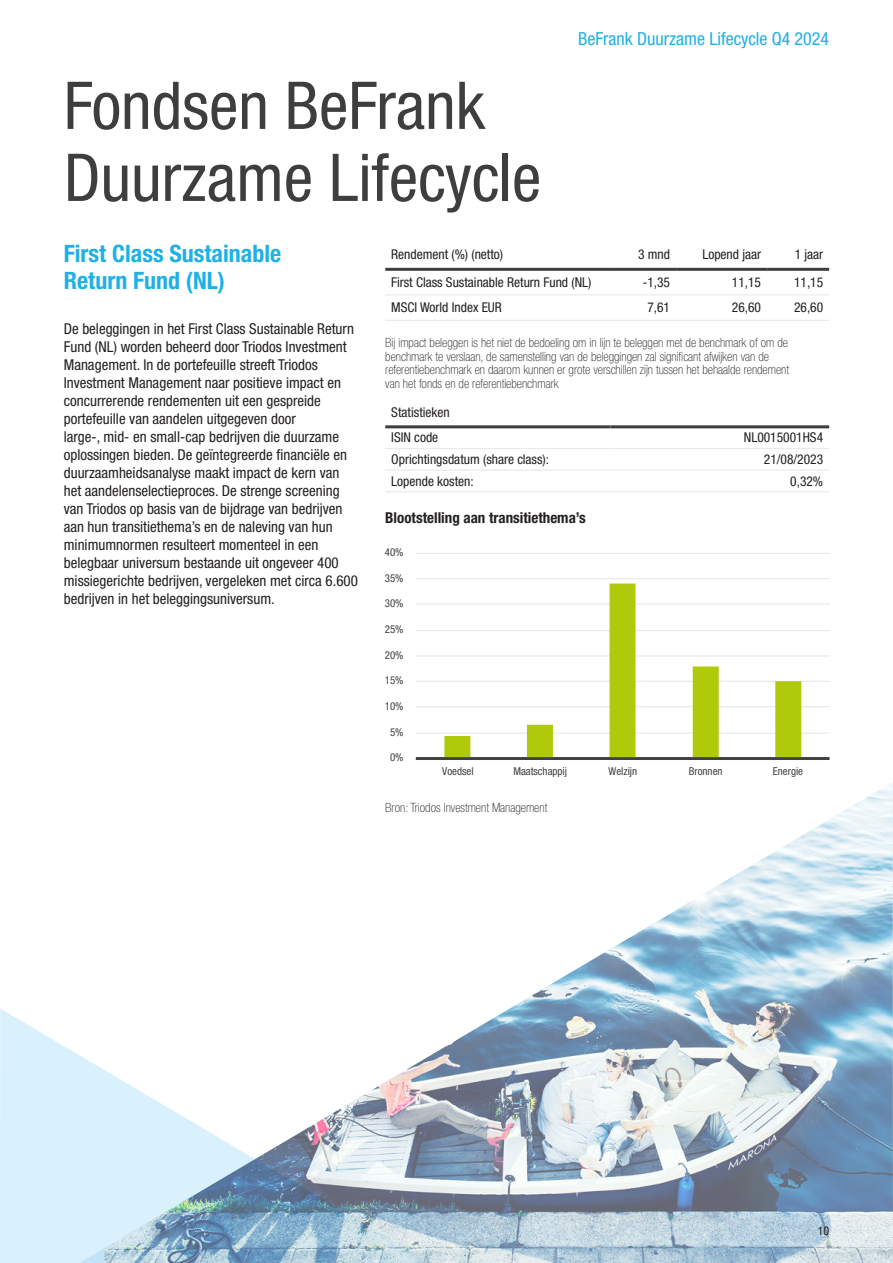
<style>
.page{position:relative;width:893px;height:1263px;background:#fff}
.page>*{position:absolute;margin:0;border:0;box-sizing:border-box;transform-origin:0 0}
.Koptekst_44_48_donkergrijs_vet{font:condensed 66px/72px "Helvetica Neue LT Std";color:#3e3e3f}
.Tabeltekst_titel_16_18_blauw{font:700 condensed 24px/27px "Helvetica Neue LT Std";color:#1fb0e6}
.t1{font:condensed 18px "Helvetica Neue LT Std";color:#1fb0e6}
.NN_A4_Bodytext_10pt{font:condensed 15px/18px "Helvetica Neue LT Std";color:#231f20}
.Platte_tekst_10_12_zwart_vet{font:700 condensed 15px "Helvetica Neue LT Std";color:#231f20}
.Tabeltekst_9_10_zwart{font:condensed 13.5px "Helvetica Neue LT Std";color:#231f20}
.Bronvermelding_8_5_9_lichtzwart{font:100 condensed 12.75px/13.5px "Helvetica Neue LT Std";color:#231f20}
.NN_A4_Pagenumber_right_8pt{font:condensed 12px "Helvetica Neue LT Std";color:#231f20}
.t2{font:condensed 10.95px "Helvetica Neue LT Std";color:#404041}
</style>
<div class="page">
<svg style="left:0;top:1008px;width:64px;height:255px;background:#dcf2fc"></svg>
<svg style="left:64px;top:1046px;width:40px;height:217px;background:#daf1fc"></svg>
<img style="left:104px;top:782px;width:789px;height:481px">
<hr style="left:385px;top:320px;width:229px;height:1px;background:#e9e9e9">
<hr style="left:614px;top:320px;width:62px;height:1px;background:#e9e9e9">
<hr style="left:676px;top:320px;width:91px;height:1px;background:#e9e9e9">
<hr style="left:767px;top:320px;width:62px;height:1px;background:#e9e9e9">
<hr style="left:385px;top:268px;width:229px;height:3px;background:#3e3e3f">
<hr style="left:614px;top:268px;width:62px;height:3px;background:#3e3e3f">
<hr style="left:676px;top:268px;width:91px;height:3px;background:#3e3e3f">
<hr style="left:767px;top:268px;width:62px;height:3px;background:#3e3e3f">
<hr style="left:385px;top:294px;width:229px;height:1px;background:#e9e9e9">
<hr style="left:614px;top:294px;width:62px;height:1px;background:#e9e9e9">
<hr style="left:676px;top:294px;width:91px;height:1px;background:#e9e9e9">
<hr style="left:767px;top:294px;width:62px;height:1px;background:#e9e9e9">
<hr style="left:385px;top:448px;width:226px;height:1px;background:#e9e9e9">
<hr style="left:611px;top:448px;width:218px;height:1px;background:#e9e9e9">
<hr style="left:385px;top:470px;width:226px;height:1px;background:#e9e9e9">
<hr style="left:611px;top:470px;width:218px;height:1px;background:#e9e9e9">
<hr style="left:385px;top:491px;width:226px;height:1px;background:#e9e9e9">
<hr style="left:611px;top:491px;width:218px;height:1px;background:#e9e9e9">
<hr style="left:385px;top:425px;width:226px;height:3px;background:#3e3e3f">
<hr style="left:611px;top:425px;width:218px;height:3px;background:#3e3e3f">
<hr style="left:416px;top:553px;width:413px;height:1px;background:#e7e7e7">
<hr style="left:416px;top:733px;width:413px;height:1px;background:#e7e7e7">
<hr style="left:416px;top:706px;width:413px;height:1px;background:#e7e7e7">
<hr style="left:416px;top:681px;width:413px;height:1px;background:#e7e7e7">
<hr style="left:416px;top:655px;width:413px;height:1px;background:#e7e7e7">
<hr style="left:416px;top:630px;width:413px;height:1px;background:#e7e7e7">
<hr style="left:416px;top:603px;width:413px;height:2px;background:#e7e7e7">
<hr style="left:416px;top:578px;width:413px;height:1px;background:#e7e7e7">
<hr style="left:416px;top:757px;width:413px;height:3px;background:#414042">
<svg style="left:444px;top:583px;width:357px;height:174px"></svg>
<p class="Koptekst_44_48_donkergrijs_vet" style="left:64px;top:69px;width:479px">Fondsen BeFrank<br>Duurzame Lifecycle</p>
<p class="t1" style="left:578px;top:28px;width:252px">BeFrank Duurzame Lifecycle Q4 2024</p>
<p class="Tabeltekst_titel_16_18_blauw" style="left:64px;top:239px;width:219px">First Class Sustainable<br>Return Fund (NL)</p>
<p class="NN_A4_Bodytext_10pt" style="left:64px;top:319px;width:296px">De beleggingen in het First Class Sustainable Return Fund (NL) worden beheerd door Triodos Investment Management. In de portefeuille streeft Triodos Investment Management naar positieve impact en concurrerende rendementen uit een gespreide portefeuille van aandelen uitgegeven door<br>large-, mid- en small-cap bedrijven die duurzame oplossingen bieden. De geïntegreerde financiële en duurzaamheidsanalyse maakt impact de kern van het aandelenselectieproces. De strenge screening van Triodos op basis van de bijdrage van bedrijven aan hun transitiethema’s en de naleving van hun minimumnormen resulteert momenteel in een belegbaar universum bestaande uit ongeveer 400 missiegerichte bedrijven, vergeleken met circa 6.600 bedrijven in het beleggingsuniversum.</p>
<p class="Tabeltekst_9_10_zwart" style="left:391px;top:247px;width:113px">Rendement (%) (netto)</p>
<p class="Tabeltekst_9_10_zwart" style="left:638px;top:247px;width:33px">3 mnd</p>
<p class="Tabeltekst_9_10_zwart" style="left:702px;top:247px;width:60px">Lopend jaar</p>
<p class="Tabeltekst_9_10_zwart" style="left:795px;top:247px;width:30px">1 jaar</p>
<p class="Tabeltekst_9_10_zwart" style="left:391px;top:274px;width:202px">First Class Sustainable Return Fund (NL)</p>
<p class="Tabeltekst_9_10_zwart" style="left:643px;top:274px;width:29px">-1,35</p>
<p class="Tabeltekst_9_10_zwart" style="left:732px;top:274px;width:31px">11,15</p>
<p class="Tabeltekst_9_10_zwart" style="left:794px;top:274px;width:31px">11,15</p>
<p class="Tabeltekst_9_10_zwart" style="left:391px;top:300px;width:112px">MSCI World Index EUR</p>
<p class="Tabeltekst_9_10_zwart" style="left:647px;top:300px;width:24px">7,61</p>
<p class="Tabeltekst_9_10_zwart" style="left:732px;top:300px;width:31px">26,60</p>
<p class="Tabeltekst_9_10_zwart" style="left:794px;top:300px;width:31px">26,60</p>
<p class="Bronvermelding_8_5_9_lichtzwart" style="left:385px;top:336px;width:405px">Bij impact beleggen is het niet de bedoeling om in lijn te beleggen met de benchmark of om de benchmark te verslaan, de samenstelling van de beleggingen zal significant afwijken van de referentiebenchmark en daarom kunnen er grote verschillen zijn tussen het behaalde rendement van het fonds en de referentiebenchmark</p>
<p class="Tabeltekst_9_10_zwart" style="left:391px;top:404px;width:60px">Statistieken</p>
<p class="Tabeltekst_9_10_zwart" style="left:391px;top:430px;width:48px">ISIN code</p>
<p class="Tabeltekst_9_10_zwart" style="left:744px;top:430px;width:81px">NL0015001HS4</p>
<p class="Tabeltekst_9_10_zwart" style="left:391px;top:451px;width:159px">Oprichtingsdatum (share class):</p>
<p class="Tabeltekst_9_10_zwart" style="left:764px;top:451px;width:61px">21/08/2023</p>
<p class="Tabeltekst_9_10_zwart" style="left:391px;top:473px;width:84px">Lopende kosten:</p>
<p class="Tabeltekst_9_10_zwart" style="left:790px;top:473px;width:34px">0,32%</p>
<p class="Platte_tekst_10_12_zwart_vet" style="left:385px;top:508px;width:202px">Blootstelling aan transitiethema’s</p>
<p class="t2" style="left:385px;top:546px;width:20px">40%</p>
<p class="t2" style="left:385px;top:571px;width:20px">35%</p>
<p class="t2" style="left:385px;top:597px;width:20px">30%</p>
<p class="t2" style="left:385px;top:623px;width:20px">25%</p>
<p class="t2" style="left:385px;top:648px;width:20px">20%</p>
<p class="t2" style="left:385px;top:674px;width:20px">15%</p>
<p class="t2" style="left:385px;top:700px;width:20px">10%</p>
<p class="t2" style="left:390px;top:725px;width:15px">5%</p>
<p class="t2" style="left:390px;top:751px;width:15px">0%</p>
<p class="t2" style="left:442px;top:765px;width:33px">Voedsel</p>
<p class="t2" style="left:513px;top:765px;width:55px">Maatschappij</p>
<p class="t2" style="left:608px;top:765px;width:30px">Welzijn</p>
<p class="t2" style="left:689px;top:765px;width:35px">Bronnen</p>
<p class="t2" style="left:773px;top:765px;width:32px">Energie</p>
<p class="Bronvermelding_8_5_9_lichtzwart" style="left:385px;top:801px;width:163px">Bron: Triodos Investment Management</p>
<p class="NN_A4_Pagenumber_right_8pt" style="left:818px;top:1224px;width:13px">10</p>
</div>
